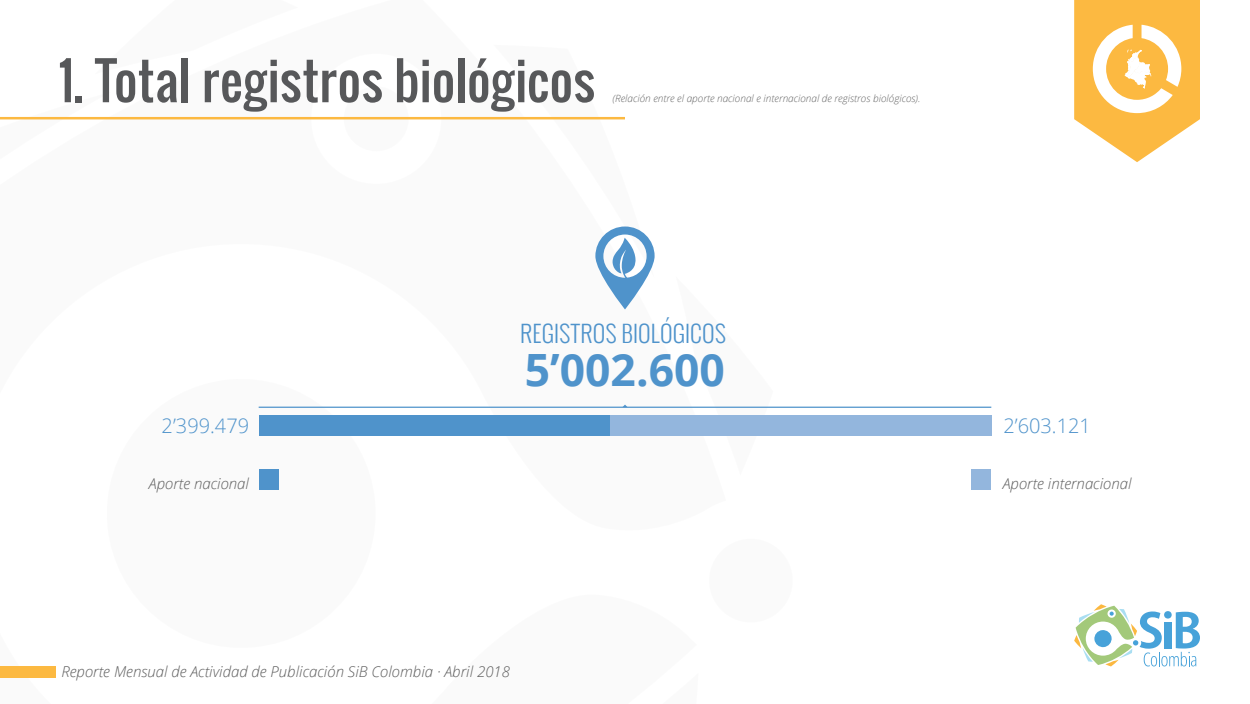
<style>
.page{position:relative;width:1250px;height:704px;background:#fff}
.page>*{position:absolute;margin:0;border:0;box-sizing:border-box;transform-origin:0 0}
.t1{font:50.38px "Oswald";letter-spacing:.005em;color:#57585a}
.t2{font:700 44.5px "Open Sans";color:#4f93cb}
.t3{font:300 23.25px "Oswald";letter-spacing:.01em;color:#4f93cb}
.t4{font:300 20px "Open Sans";color:#4f93cb}
.t5{font:italic 300 15px "Open Sans";color:#5d5d5d}
.t6{font:italic 300 10px "Open Sans";color:#666}
</style>
<div class="page">
<svg style="left:676px;top:435px;width:97px;height:1px"></svg>
<svg style="left:0;top:666px;width:56px;height:12px"></svg>
<svg style="left:0;top:116px;width:112px;height:4px"></svg>
<svg style="left:493px;top:116px;width:132px;height:4px"></svg>
<div style="left:344px;top:86px;width:65px;height:65px;background:#fafafa;border-radius:50%"></div>
<div style="left:0;top:666px;width:55px;height:11px;background:#fcb941"></div>
<hr style="left:0;top:117px;width:625px;height:2px;background:#fcb941">
<svg style="left:1074px;top:0;width:126px;height:162px"></svg>
<svg style="left:1074px;top:604px;width:126px;height:62px"></svg>
<svg style="left:595px;top:226px;width:60px;height:83px"></svg>
<hr style="left:259px;top:406px;width:732px;height:2px;background:#4f93cb">
<div style="left:259px;top:469px;width:20px;height:20px;background:#4f93cb"></div>
<div style="left:971px;top:469px;width:20px;height:20px;background:#93b6dd"></div>
<div style="left:259px;top:415px;width:351px;height:20px;background:#4f93cb"></div>
<div style="left:610px;top:415px;width:381px;height:20px;background:#93b6dd"></div>
<h1 class="t1" style="left:58px;top:43px;width:538px">1. Total registros biológicos</h1>
<p class="t6" style="left:613px;top:92px;width:310px">(Relación entre el aporte nacional e internacional de registros biológicos).</p>
<h3 class="t3" style="left:520px;top:316px;width:207px">REGISTROS BIOLÓGICOS</h3>
<h2 class="t2" style="left:525px;top:338px;width:202px">5’002.600</h2>
<h3 class="t4" style="left:162px;top:412px;width:89px">2’399.479</h3>
<h3 class="t4" style="left:1003px;top:412px;width:89px">2’603.121</h3>
<p class="t5" style="left:149px;top:473px;width:102px">Aporte nacional</p>
<p class="t5" style="left:1003px;top:473px;width:130px">Aporte internacional</p>
<p class="t5" style="left:61px;top:661px;width:450px">Reporte Mensual de Actividad de Publicación SiB Colombia · Abril 2018</p>
</div>
